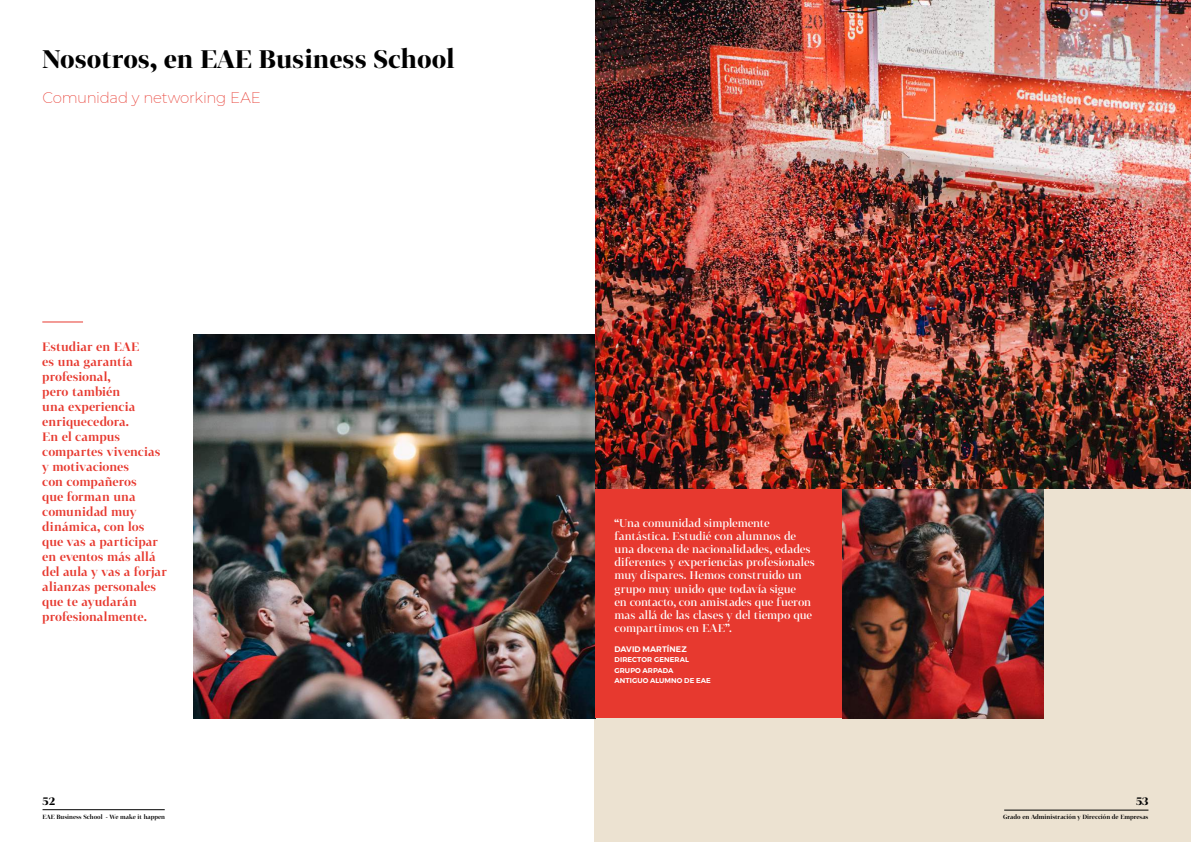
<style>
.page{position:relative;width:1191px;height:842px;background:#fff}
.page>*{position:absolute;margin:0;border:0;box-sizing:border-box;transform-origin:0 0}
.t1{font:700 25px "Tabac G1";color:#000}
.t2{font:200 15px "Montserrat";letter-spacing:-.015em;color:#e7392f}
.t3{font:600 12px/15px "Tabac G1";letter-spacing:.005em;color:#e7392f}
.t4{font:500 11px/13.2px "Tabac G1";letter-spacing:-.005em;color:#fff}
.t5{font:700 11px "Tabac G1";color:#000}
.t6{font:600 8px "Montserrat";letter-spacing:.005em;color:#fff}
.t7{font:600 7px/10.5px "Montserrat";letter-spacing:.015em;color:#fff}
.t8{font:600 6px "Tabac G1";color:#000}
</style>
<div class="page">
<div style="left:594px;top:334px;width:597px;height:508px;background:#ece2d1"></div>
<img style="left:194px;top:334px;width:402px;height:385px">
<div style="left:595px;top:488px;width:247px;height:230px;background:#e7392f"></div>
<img style="left:842px;top:488px;width:201px;height:231px">
<img style="left:595px;top:0;width:596px;height:488px">
<hr style="left:43px;top:809px;width:122px;height:1px;background:#000">
<hr style="left:1004px;top:810px;width:144px;height:1px;background:#000">
<hr style="left:42px;top:321px;width:41px;height:1px;background:#e7392f">
<h1 class="t1" style="left:42px;top:42px;width:414px">Nosotros, en EAE Business School</h1>
<p class="t2" style="left:42px;top:88px;width:220px">Comunidad y networking EAE</p>
<p class="t3" style="left:42px;top:339px;width:126px">Estudiar en EAE<br>es una garantía profesional,<br>pero también<br>una experiencia enriquecedora.<br>En el campus compartes vivencias y motivaciones<br>con compañeros<br>que forman una comunidad muy dinámica, con los que vas a participar en eventos más allá del aula y vas a forjar alianzas personales que te ayudarán profesionalmente.</p>
<p class="t5" style="left:43px;top:794px;width:14px">52</p>
<p class="t8" style="left:43px;top:813px;width:124px">EAE Business School - We make it happen</p>
<p class="t4" style="left:614px;top:516px;width:202px">“Una comunidad simplemente fantástica. Estudié con alumnos de una docena de nacionalidades, edades diferentes y experiencias profesionales muy dispares. Hemos construido un grupo muy unido que todavía sigue<br>en contacto, con amistades que fueron mas allá de las clases y del tiempo que compartimos en EAE”.</p>
<p class="t6" style="left:614px;top:642px;width:74px">DAVID MARTÍNEZ</p>
<p class="t7" style="left:614px;top:654px;width:98px">DIRECTOR GENERAL<br>GRUPO ARPADA<br>ANTIGUO ALUMNO DE EAE</p>
<p class="t5" style="left:1136px;top:794px;width:14px">53</p>
<p class="t8" style="left:1003px;top:813px;width:147px">Grado en Administración y Dirección de Empresas</p>
</div>
